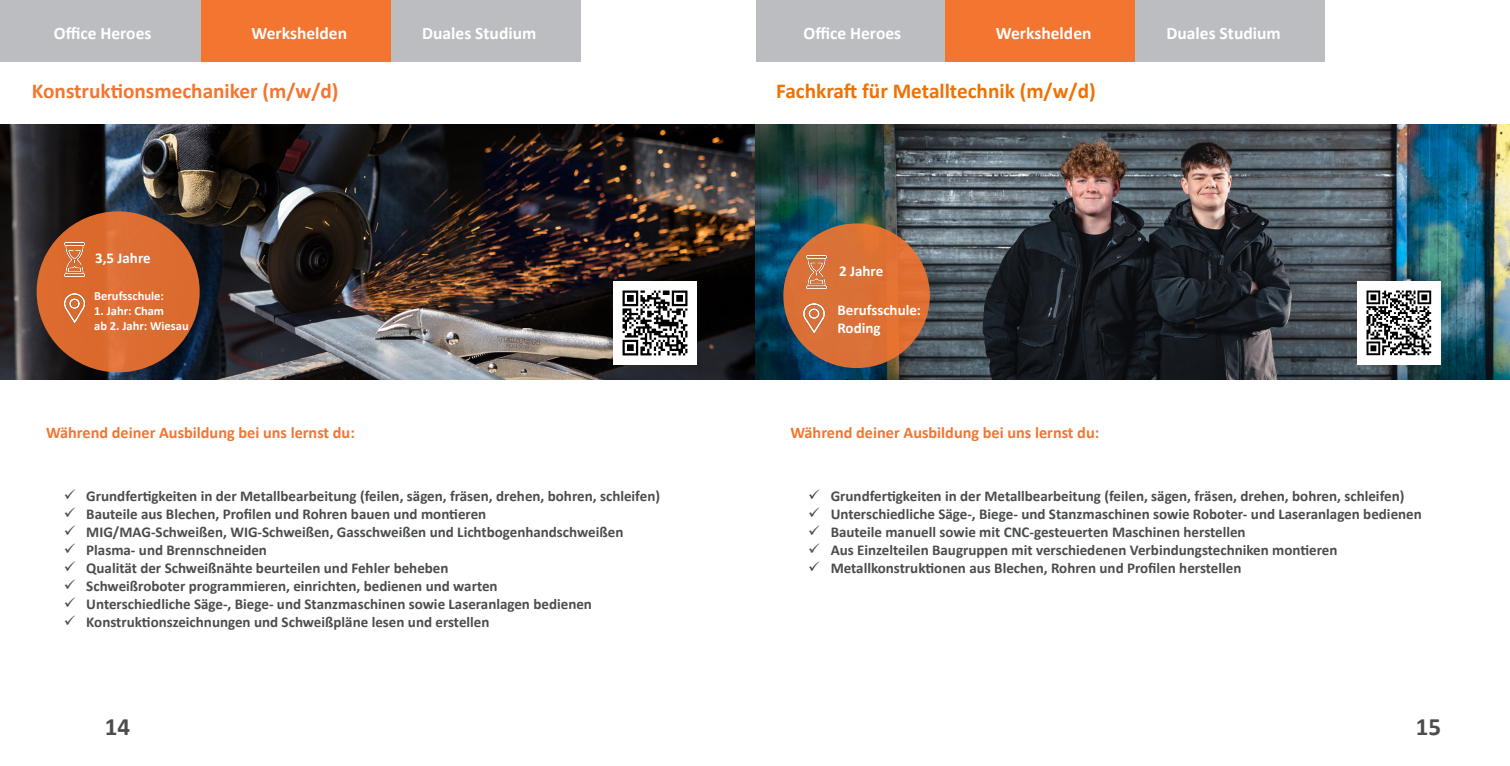
<style>
.page{position:relative;width:1510px;height:766px;background:#fff}
.page>*{position:absolute;margin:0;border:0;box-sizing:border-box;transform-origin:0 0}
.t1{font:700 25px "Calibri";color:#4b4c4d}
.t2{font:700 21.25px "Calibri";color:#ee7203}
.t3{font:700 21.25px "Calibri";color:#f37530}
.t4{font:700 17.5px "Calibri";color:#fff}
.t5{font:700 16.25px "Calibri";color:#f37530}
.t6{font:700 15px "Calibri";color:#4b4c4d}
.t7{font:700 15px "Calibri";color:#fff}
.t8{font:700 12.5px "Calibri";color:#fff}
</style>
<div class="page">
<div style="left:391px;top:0;width:190px;height:61px;background:#bcbdc0"></div>
<div style="left:0;top:0;width:201px;height:61px;background:#bcbdc0"></div>
<div style="left:201px;top:0;width:190px;height:61px;background:#f37530"></div>
<img style="left:0;top:124px;width:755px;height:255px">
<div style="left:37px;top:211px;width:163px;height:161px;background:#dc6b2f;border-radius:50%"></div>
<img style="left:613px;top:281px;width:83px;height:83px">
<img style="left:64px;top:242px;width:21px;height:34px">
<img style="left:63px;top:293px;width:23px;height:30px">
<div style="left:1135px;top:0;width:190px;height:61px;background:#bcbdc0"></div>
<div style="left:755px;top:0;width:190px;height:61px;background:#bcbdc0"></div>
<div style="left:945px;top:0;width:190px;height:61px;background:#f37530"></div>
<img style="left:755px;top:124px;width:754px;height:255px">
<div style="left:783px;top:223px;width:147px;height:145px;background:#da7136;border-radius:50%"></div>
<img style="left:1357px;top:281px;width:83px;height:83px">
<img style="left:806px;top:255px;width:21px;height:34px">
<img style="left:802px;top:303px;width:24px;height:30px">
<p class="t4" style="left:54px;top:21px;width:99px">Office Heroes</p>
<p class="t4" style="left:251px;top:21px;width:97px">Werkshelden</p>
<p class="t4" style="left:422px;top:21px;width:116px">Duales Studium</p>
<p class="t4" style="left:803px;top:21px;width:99px">Office Heroes</p>
<p class="t4" style="left:996px;top:21px;width:97px">Werkshelden</p>
<p class="t4" style="left:1166px;top:21px;width:116px">Duales Studium</p>
<p class="t3" style="left:32px;top:75px;width:308px">Konstruktionsmechaniker (m/w/d)</p>
<p class="t2" style="left:776px;top:75px;width:321px">Fachkraft für Metalltechnik (m/w/d)</p>
<p class="t7" style="left:95px;top:248px;width:57px">3,5 Jahre</p>
<p class="t8" style="left:94px;top:287px;width:71px">Berufsschule:</p>
<p class="t8" style="left:94px;top:302px;width:71px">1. Jahr: Cham</p>
<p class="t8" style="left:94px;top:317px;width:96px">ab 2. Jahr: Wiesau</p>
<p class="t7" style="left:839px;top:260px;width:46px">2 Jahre</p>
<p class="t7" style="left:837px;top:299px;width:85px">Berufsschule:</p>
<p class="t7" style="left:837px;top:317px;width:45px">Roding</p>
<p class="t5" style="left:46px;top:421px;width:310px">Während deiner Ausbildung bei uns lernst du:</p>
<p class="t5" style="left:790px;top:421px;width:310px">Während deiner Ausbildung bei uns lernst du:</p>
<p class="t6" style="left:86px;top:485px;width:575px">Grundfertigkeiten in der Metallbearbeitung (feilen, sägen, fräsen, drehen, bohren, schleifen)</p>
<p class="t6" style="left:86px;top:503px;width:401px">Bauteile aus Blechen, Profilen und Rohren bauen und montieren</p>
<p class="t6" style="left:86px;top:521px;width:538px">MIG/MAG-Schweißen, WIG-Schweißen, Gasschweißen und Lichtbogenhandschweißen</p>
<p class="t6" style="left:86px;top:539px;width:182px">Plasma- und Brennschneiden</p>
<p class="t6" style="left:86px;top:557px;width:364px">Qualität der Schweißnähte beurteilen und Fehler beheben</p>
<p class="t6" style="left:86px;top:575px;width:413px">Schweißroboter programmieren, einrichten, bedienen und warten</p>
<p class="t6" style="left:86px;top:593px;width:507px">Unterschiedliche Säge-, Biege- und Stanzmaschinen sowie Laseranlagen bedienen</p>
<p class="t6" style="left:86px;top:611px;width:405px">Konstruktionszeichnungen und Schweißpläne lesen und erstellen</p>
<p class="t6" style="left:830px;top:485px;width:575px">Grundfertigkeiten in der Metallbearbeitung (feilen, sägen, fräsen, drehen, bohren, schleifen)</p>
<p class="t6" style="left:830px;top:503px;width:592px">Unterschiedliche Säge-, Biege- und Stanzmaschinen sowie Roboter- und Laseranlagen bedienen</p>
<p class="t6" style="left:830px;top:521px;width:416px">Bauteile manuell sowie mit CNC-gesteuerten Maschinen herstellen</p>
<p class="t6" style="left:830px;top:539px;width:508px">Aus Einzelteilen Baugruppen mit verschiedenen Verbindungstechniken montieren</p>
<p class="t6" style="left:830px;top:557px;width:412px">Metallkonstruktionen aus Blechen, Rohren und Profilen herstellen</p>
<p class="t1" style="left:105px;top:709px;width:27px">14</p>
<h1 class="t1" style="left:1428px;top:698px;width:27px">17</h1>
<p class="t1" style="left:1415px;top:709px;width:27px">15</p>
</div>
